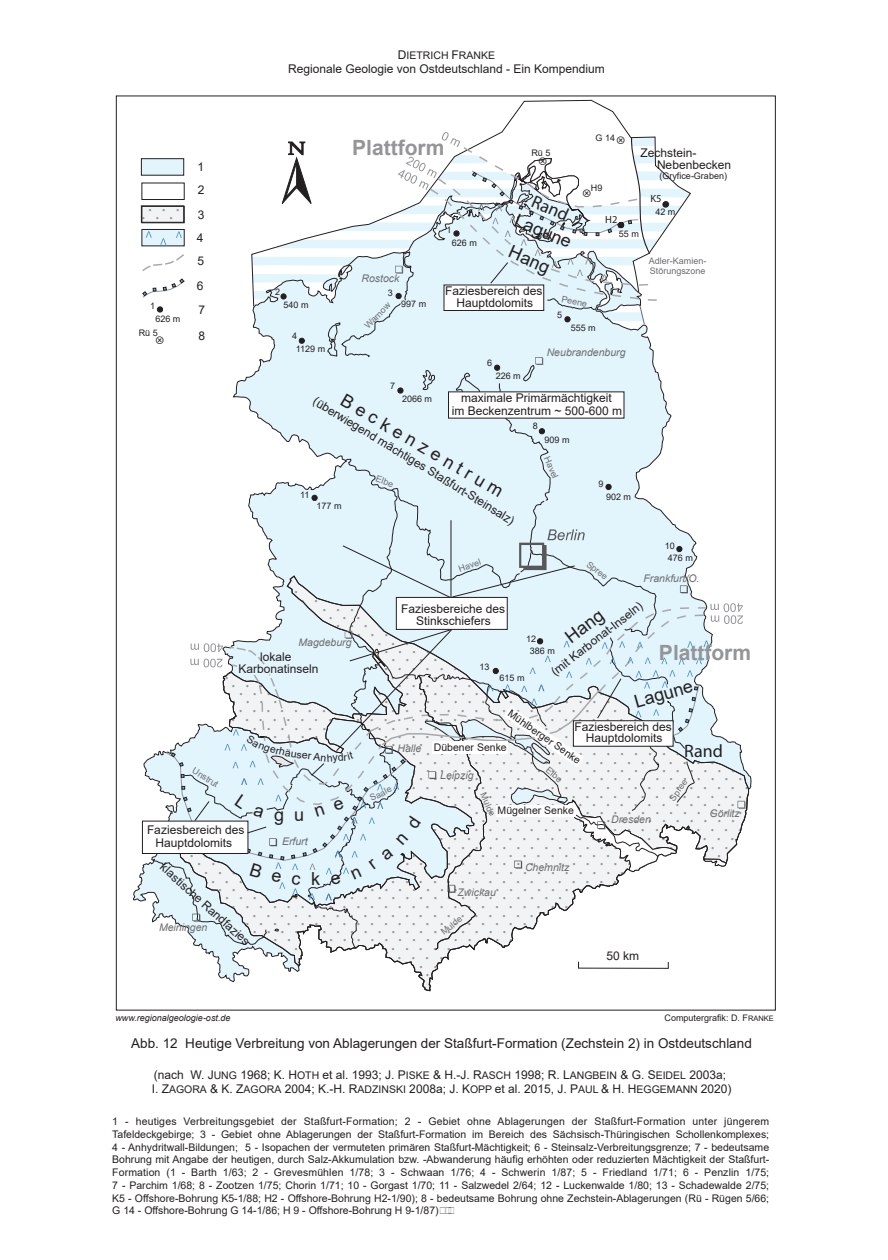
<style>
.page{position:relative;width:888px;height:1260px;background:#fff}
.page>*{position:absolute;margin:0;border:0;box-sizing:border-box;transform-origin:0 0}
.t1{font:700 21px "Arial";color:#939598}
.t2{font:18px "Arial";color:#231f20}
.t3{font:18px "Myriad";color:#231f20}
.t4{font:13.5px "Arial";color:#231f20}
.t5{font:12px/23.2px "Arial";color:#231f20;text-align:center}
.t6{font:10.5px/12.8px "Arial";color:#231f20;text-align:justify}
.t7{font:italic 10.5px "Arial";color:#6c6d70}
.t8{font:10.5px "Myriad";color:#231f20}
.t9{font:9px/12.8px "Arial";color:#231f20}
.t10{font:9px/10.5px "Arial";color:#6c6d70}
.t11{font:italic 9px "Arial";color:#231f20}
.s1{font-size:12px}
.s2{font-size:7.5px}
.s3{font-size:10.5px}
</style>
<div class="page">
<svg style="left:205px;top:771px;width:544px;height:220px"></svg>
<svg style="left:141px;top:132px;width:605px;height:818px"></svg>
<p class="t6" style="left:398px;top:49px;width:99px"><span class="s1">D</span>IETRICH <span class="s1">F</span>RANKE</p>
<p class="t5" style="left:288px;top:57px;width:318px">Regionale Geologie von Ostdeutschland - Ein Kompendium</p>
<p class="t9" style="left:150px;top:300px;width:7px">1</p>
<p class="t9" style="left:155px;top:313px;width:27px">626 m</p>
<p class="t9" style="left:139px;top:326px;width:21px">Rü 5</p>
<p class="t5" style="left:197px;top:155px;width:9px;text-align:left">1<br>2</p>
<p class="t5" style="left:197px;top:203px;width:9px;text-align:justify">3<br>4<br>5</p>
<p class="t5" style="left:197px;top:273px;width:10px;line-height:24px;text-align:left">6<br>7</p>
<p class="t5" style="left:198px;top:324px;width:8px">8</p>
<p class="t9" style="left:275px;top:286px;width:7px">2</p>
<p class="t9" style="left:284px;top:299px;width:27px">540 m</p>
<p class="t9" style="left:296px;top:330px;width:31px;line-height:13.2px;text-indent:-4px">4<br>1129 m</p>
<h1 class="t1" style="left:352px;top:133px;width:94px">Plattform</h1>
<p class="t9" style="left:447px;top:224px;width:7px">1</p>
<p class="t7" style="left:362px;top:272px;width:39px">Rostock</p>
<p class="t9" style="left:452px;top:237px;width:27px">626 m</p>
<p class="t9" style="left:596px;top:131px;width:21px">G 14</p>
<p class="t9" style="left:531px;top:146px;width:21px">Rü 5</p>
<p class="t5" style="left:657px;top:148px;width:76px;line-height:11.2px;text-align:left;text-indent:-16px">Zechstein-<br>Nebenbecken</p>
<p class="t9" style="left:660px;top:169px;width:69px">(Gryfice-Graben)</p>
<p class="t9" style="left:591px;top:181px;width:13px">H9</p>
<h2 class="t3" style="left:536px;top:192px;width:40px;rotate:24deg">Rand</h2>
<h2 class="t2" style="left:515px;top:239px;width:45px;rotate:24deg">Hang</h2>
<h2 class="t2" style="left:520px;top:208px;width:62px;rotate:23deg">Lagune</h2>
<p class="t8" style="left:605px;top:214px;width:14px">H2</p>
<p class="t9" style="left:619px;top:227px;width:22px">55 m</p>
<p class="t8" style="left:650px;top:193px;width:13px">K5</p>
<p class="t9" style="left:655px;top:206px;width:22px">42 m</p>
<p class="t10" style="left:649px;top:255px;width:59px">Adler-Kamien-<br>Störungszone</p>
<p class="t9" style="left:388px;top:287px;width:7px">3</p>
<p class="t10" style="left:362px;top:323px;width:34px;rotate:-46deg">Warnow</p>
<p class="t9" style="left:401px;top:298px;width:27px">997 m</p>
<p class="t5" style="left:445px;top:285px;width:99px;line-height:11.7px">Faziesbereich des<br>Hauptdolomits</p>
<p class="t10" style="left:563px;top:293px;width:28px;rotate:11deg">Peene</p>
<p class="t9" style="left:557px;top:309px;width:7px">5</p>
<p class="t9" style="left:571px;top:322px;width:27px">555 m</p>
<p class="t9" style="left:487px;top:356px;width:7px">6</p>
<p class="t7" style="left:547px;top:345px;width:80px">Neubrandenburg</p>
<p class="t9" style="left:496px;top:369px;width:27px">226 m</p>
<p class="t9" style="left:390px;top:380px;width:7px">7</p>
<p class="t5" style="left:452px;top:392px;width:172px;line-height:12.3px">maximale Primärmächtigkeit<br>im Beckenzentrum ~ 500-600 m</p>
<h2 class="t2" style="left:348px;top:389px;width:187px;rotate:30deg">Beckenzentrum</h2>
<p class="t9" style="left:402px;top:393px;width:32px">2066 m</p>
<p class="t5" style="left:320px;top:390px;width:235px;rotate:31deg">(überwiegend mächtiges Staßfurt-Steinsalz)</p>
<p class="t9" style="left:533px;top:420px;width:7px">8</p>
<p class="t9" style="left:544px;top:433px;width:27px">909 m</p>
<p class="t10" style="left:551px;top:455px;width:25px;rotate:66deg">Havel</p>
<p class="t10" style="left:378px;top:474px;width:20px;rotate:19deg">Elbe</p>
<p class="t9" style="left:598px;top:478px;width:7px">9</p>
<p class="t9" style="left:300px;top:489px;width:11px">11</p>
<p class="t9" style="left:606px;top:490px;width:27px">902 m</p>
<p class="t9" style="left:316px;top:500px;width:27px">177 m</p>
<p class="t10" style="left:457px;top:564px;width:25px;rotate:-19deg">Havel</p>
<p class="t10" style="left:591px;top:559px;width:26px;rotate:37deg">Spree</p>
<p class="t9" style="left:668px;top:539px;width:27px;text-indent:-3px">10<br>476 m</p>
<p class="t7" style="left:644px;top:572px;width:58px">Frankfurt/O.</p>
<p class="t7" style="left:298px;top:635px;width:55px">Magdeburg</p>
<p class="t5" style="left:238px;top:650px;width:82px;line-height:12.8px">lokale<br>Karbonatinseln</p>
<p class="t6" style="left:286px;top:746px;width:24px;rotate:9deg">äuse</p>
<p class="t6" style="left:326px;top:752px;width:22px;rotate:-4deg">hydr</p>
<p class="t5" style="left:545px;top:664px;width:114px;rotate:-38deg">(mit Karbonat-Inseln)</p>
<p class="t5" style="left:401px;top:602px;width:106px;line-height:12.8px">Faziesbereiche des<br>Stinkschiefers</p>
<h2 class="t2" style="left:560px;top:629px;width:45px;rotate:-37deg">Hang</h2>
<p class="t9" style="left:526px;top:633px;width:12px">12</p>
<h1 class="t1" style="left:659px;top:638px;width:94px">Plattform</h1>
<p class="t9" style="left:530px;top:644px;width:27px">386 m</p>
<p class="t9" style="left:480px;top:661px;width:12px">13</p>
<p class="t9" style="left:500px;top:671px;width:27px">615 m</p>
<h2 class="t2" style="left:631px;top:690px;width:62px;rotate:-16deg">Lagune</h2>
<h2 class="t3" style="left:684px;top:742px;width:40px">Rand</h2>
<p class="t6" style="left:513px;top:707px;width:87px;rotate:35deg">Mühlberger Senke</p>
<p class="t5" style="left:575px;top:721px;width:99px;line-height:11.7px">Faziesbereich des<br>Hauptdolomits</p>
<p class="t6" style="left:434px;top:741px;width:74px">Dübener Senke</p>
<p class="t7" style="left:398px;top:742px;width:25px">Halle</p>
<p class="t10" style="left:196px;top:765px;width:31px;rotate:32deg">Unstrut</p>
<p class="t5" style="left:147px;top:823px;width:99px;line-height:13px">Faziesbereich des<br>Hauptdolomits</p>
<p class="t5" style="left:170px;top:856px;width:118px;rotate:42deg">klastische Randfazies</p>
<p class="t7" style="left:159px;top:920px;width:50px">Meiningen</p>
<h2 class="t2" style="left:274px;top:803px;width:31px">g u</h2>
<p class="t7" style="left:282px;top:834px;width:27px">Erfurt</p>
<h2 class="t2" style="left:311px;top:866px;width:10px">k</h2>
<p class="t10" style="left:368px;top:794px;width:25px;rotate:-27deg">Saale</p>
<p class="t7" style="left:440px;top:768px;width:35px">Leipzig</p>
<p class="t10" style="left:551px;top:765px;width:20px;rotate:40deg">Elbe</p>
<p class="t10" style="left:488px;top:791px;width:26px;rotate:66deg">Mulde</p>
<p class="t6" style="left:498px;top:804px;width:78px">Mügelner Senke</p>
<p class="t7" style="left:458px;top:886px;width:40px">Zwickau</p>
<p class="t10" style="left:439px;top:929px;width:26px;rotate:-39deg">Mulde</p>
<p class="t7" style="left:525px;top:860px;width:46px">Chemnitz</p>
<p class="t7" style="left:611px;top:812px;width:41px">Dresden</p>
<p class="t10" style="left:667px;top:797px;width:26px;rotate:-55deg">Spree</p>
<p class="t7" style="left:710px;top:806px;width:32px">Görlitz</p>
<p class="t5" style="left:607px;top:944px;width:34px">50 km</p>
<p class="t11" style="left:115px;top:1012px;width:117px">www.regionalgeologie-ost.de</p>
<p class="t9" style="left:665px;top:1011px;width:111px">Computergrafik: D. F<span class="s2">RANKE</span></p>
<p class="t4" style="left:131px;top:1034px;width:622px">Abb. 12 Heutige Verbreitung von Ablagerungen der Staßfurt-Formation (Zechstein 2) in Ostdeutschland</p>
<p class="t5" style="left:152px;top:1067px;width:581px;line-height:14.2px;text-align:left">(nach W. J<span class="s3">UNG</span> 1968; K. H<span class="s3">OTH</span> et al. 1993; J. P<span class="s3">ISKE</span> &amp; H.-J. R<span class="s3">ASCH</span> 1998; R. L<span class="s3">ANGBEIN</span> &amp; G. S<span class="s3">EIDEL</span> 2003a;<br>I. Z<span class="s3">AGORA</span> &amp; K. Z<span class="s3">AGORA</span> 2004; K.-H. R<span class="s3">ADZINSKI</span> 2008a; J. K<span class="s3">OPP</span> et al. 2015, J. P<span class="s3">AUL</span> &amp; H. H<span class="s3">EGGEMANN</span> 2020)</p>
<p class="t6" style="left:112px;top:1115px;width:659px">1 - heutiges Verbreitungsgebiet der Staßfurt-Formation; 2 - Gebiet ohne Ablagerungen der Staßfurt-Formation unter jüngerem Tafeldeckgebirge; 3 - Gebiet ohne Ablagerungen der Staßfurt-Formation im Bereich des Sächsisch-Thüringischen Schollenkomplexes; 4 - Anhydritwall-Bildungen; 5 - Isopachen der vermuteten primären Staßfurt-Mächtigkeit; 6 - Steinsalz-Verbreitungsgrenze; 7 - bedeutsame Bohrung mit Angabe der heutigen, durch Salz-Akkumulation bzw. -Abwanderung häufig erhöhten oder reduzierten Mächtigkeit der Staßfurt-Formation (1 - Barth 1/63; 2 - Grevesmühlen 1/78; 3 - Schwaan 1/76; 4 - Schwerin 1/87; 5 - Friedland 1/71; 6 - Penzlin 1/75; 7 - Parchim 1/68; 8 - Zootzen 1/75; Chorin 1/71; 10 - Gorgast 1/70; 11 - Salzwedel 2/64; 12 - Luckenwalde 1/80; 13 - Schadewalde 2/75; K5 - Offshore-Bohrung K5-1/88; H2 - Offshore-Bohrung H2-1/90); 8 - bedeutsame Bohrung ohne Zechstein-Ablagerungen (Rü - Rügen 5/66; G 14 - Offshore-Bohrung G 14-1/86; H 9 - Offshore-Bohrung H 9-1/87)</p>
</div>
